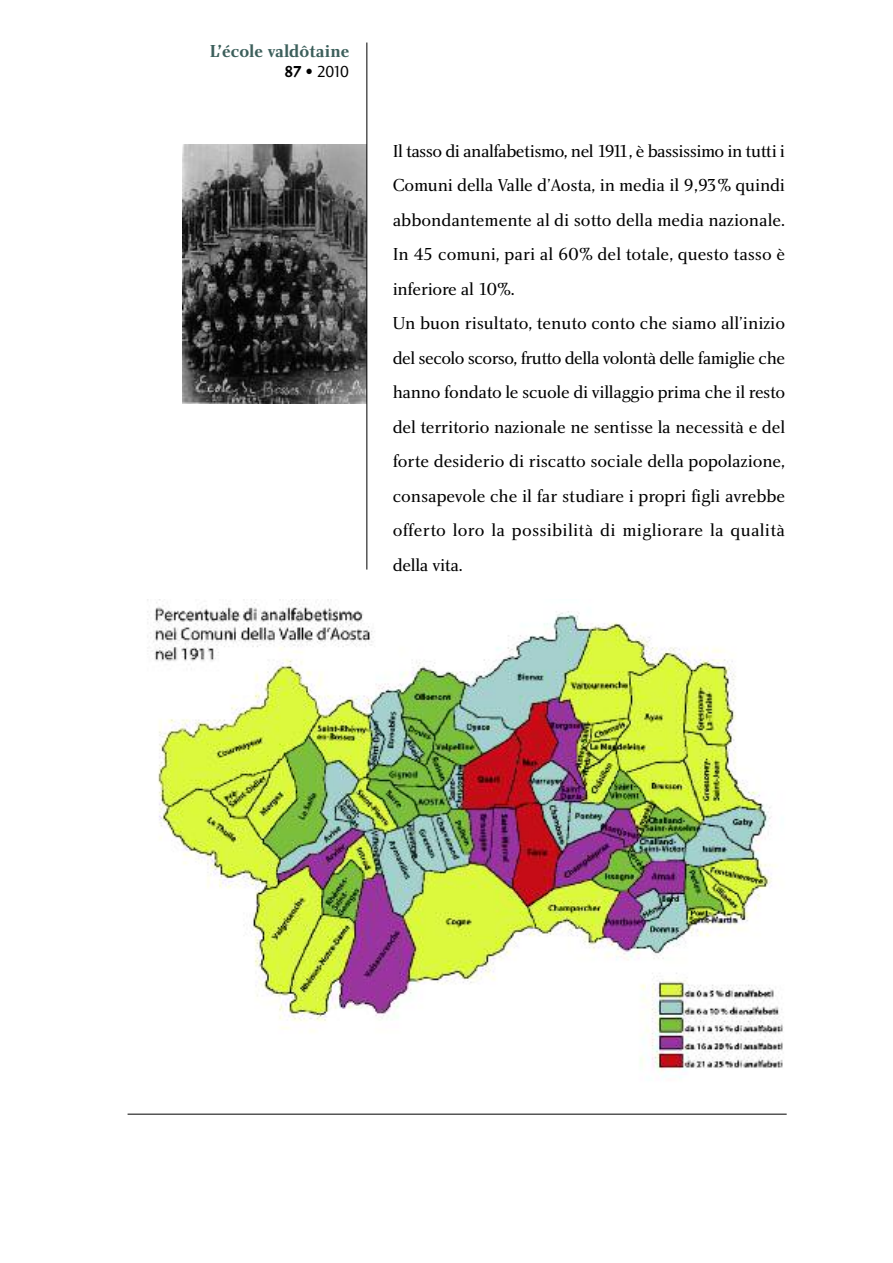
<style>
.page{position:relative;width:893px;height:1263px;background:#fff}
.page>*{position:absolute;margin:0;border:0;box-sizing:border-box;transform-origin:0 0}
.t1{font:18px/34.5px "Charlotte Book Plain";letter-spacing:-.01em;color:#000}
.t2{font:18px "Charlotte Bold Plain";color:#3c5f5b;scale:.95 1}
.t3{font:16.5px "Charlotte Sans Book Plain";color:#000;scale:.95 1}
.s1{font-family:"Charlotte Sans Bold Plain"}
</style>
<div class="page">
<img style="left:183px;top:145px;width:184px;height:259px">
<img style="left:147px;top:600px;width:636px;height:478px">
<hr style="left:128px;top:1114px;width:659px;height:1px;background:#000">
<hr style="left:367px;top:43px;width:1px;height:526px;background:#000">
<p class="t2" style="left:210px;top:44px;width:149px">L’école valdôtaine</p>
<p class="t3" style="left:284px;top:66px;width:70px"><span class="s1">87</span> • 2010</p>
<p class="t1" style="left:393px;top:135px;width:394px">Il tasso di analfabetismo, nel 1911, è bassissimo in tutti i Comuni della Valle d’Aosta, in media il 9,93% quindi abbondantemente al di sotto della media nazionale.<br>In 45 comuni, pari al 60% del totale, questo tasso è inferiore al 10%.<br>Un buon risultato, tenuto conto che siamo all’inizio del secolo scorso, frutto della volontà delle famiglie che hanno fondato le scuole di villaggio prima che il resto del territorio nazionale ne sentisse la necessità e del forte desiderio di riscatto sociale della popolazione, consapevole che il far studiare i propri figli avrebbe offerto loro la possibilità di migliorare la qualità della vita.</p>
</div>
